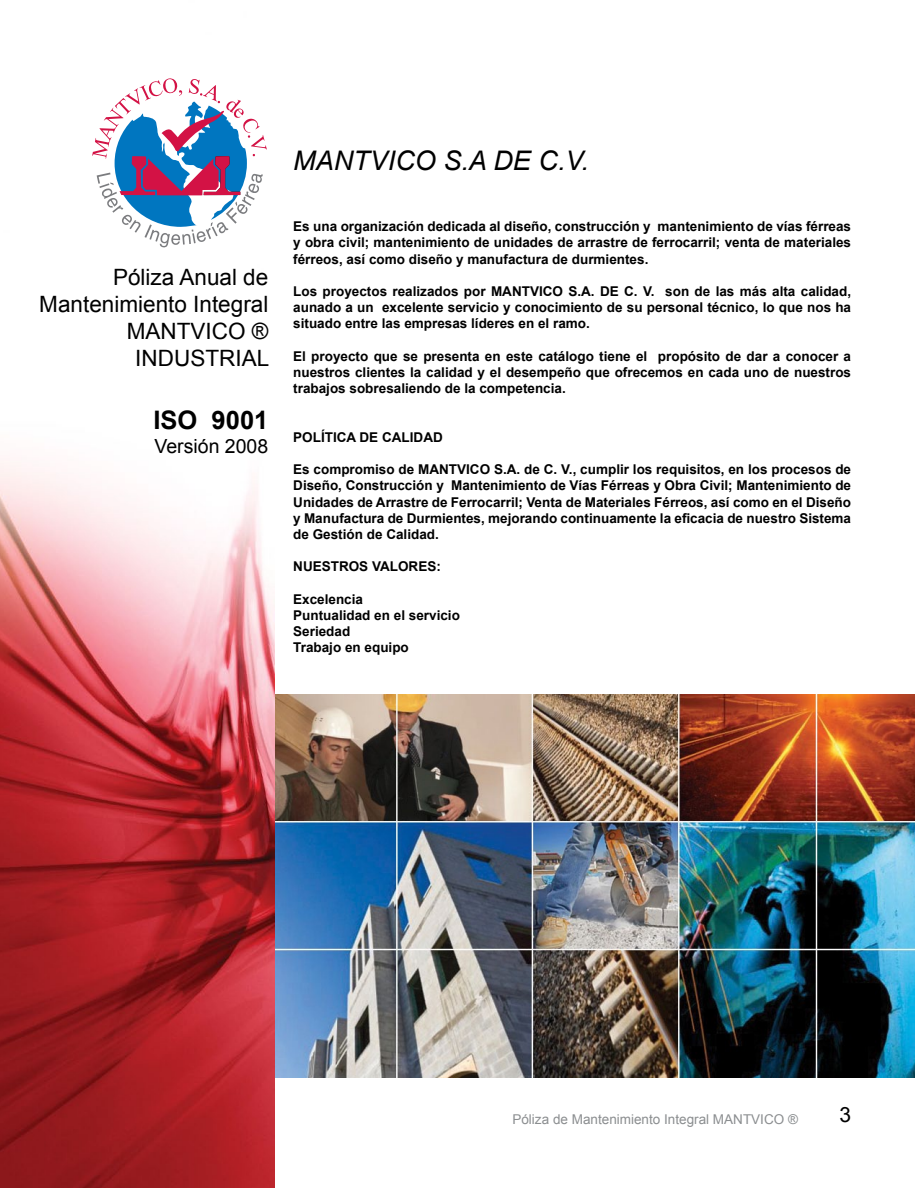
<style>
.page{position:relative;width:915px;height:1188px;background:#fff}
.page>*{position:absolute;margin:0;border:0;box-sizing:border-box;transform-origin:0 0}
.t1{font:italic 27px "Arial";color:#000}
.t2{font:700 25.5px "Arial";color:#000}
.t3{font:22.5px/27px "Arial";color:#000;text-align:right}
.t4{font:21px "Arial";color:#000}
.t5{font:19.5px "Arial";color:#000}
.t6{font:700 13.5px/16.2px "Arial";color:#000;text-align:justify}
.t7{font:13.5px "Arial";color:#8b8e90}
</style>
<div class="page">
<img style="left:0;top:461px;width:275px;height:727px">
<svg style="left:92px;top:78px;width:175px;height:170px"></svg>
<img style="left:275px;top:695px;width:639px;height:383px">
<h3 class="t3" style="left:39px;top:264px;width:231px">Póliza Anual de<br>Mantenimiento Integral<br>MANTVICO ®<br>INDUSTRIAL</h3>
<h2 class="t2" style="left:153px;top:404px;width:116px">ISO 9001</h2>
<h3 class="t5" style="left:154px;top:433px;width:115px">Versión 2008</h3>
<h1 class="t1" style="left:293px;top:143px;width:297px">MANTVICO S.A DE C.V.</h1>
<p class="t6" style="left:293px;top:219px;width:559px">Es una organización dedicada al diseño, construcción y mantenimiento de vías férreas y obra civil; mantenimiento de unidades de arrastre de ferrocarril; venta de materiales férreos, así como diseño y manufactura de durmientes.</p>
<p class="t6" style="left:293px;top:284px;width:559px">Los proyectos realizados por MANTVICO S.A. DE C. V. son de las más alta calidad, aunado a un excelente servicio y conocimiento de su personal técnico, lo que nos ha situado entre las empresas líderes en el ramo.</p>
<p class="t6" style="left:293px;top:348px;width:559px">El proyecto que se presenta en este catálogo tiene el propósito de dar a conocer a nuestros clientes la calidad y el desempeño que ofrecemos en cada uno de nuestros trabajos sobresaliendo de la competencia.</p>
<p class="t6" style="left:293px;top:429px;width:151px">POLÍTICA DE CALIDAD</p>
<p class="t6" style="left:293px;top:462px;width:559px">Es compromiso de MANTVICO S.A. de C. V., cumplir los requisitos, en los procesos de Diseño, Construcción y Mantenimiento de Vías Férreas y Obra Civil; Mantenimiento de Unidades de Arrastre de Ferrocarril; Venta de Materiales Férreos, así como en el Diseño y Manufactura de Durmientes, mejorando continuamente la eficacia de nuestro Sistema de Gestión de Calidad.</p>
<p class="t6" style="left:293px;top:559px;width:149px">NUESTROS VALORES:</p>
<p class="t6" style="left:293px;top:591px;width:168px;text-align:left">Excelencia<br>Puntualidad en el servicio<br>Seriedad<br>Trabajo en equipo</p>
<p class="t7" style="left:512px;top:1111px;width:287px">Póliza de Mantenimiento Integral MANTVICO ®</p>
<h3 class="t4" style="left:839px;top:1101px;width:13px">3</h3>
</div>
